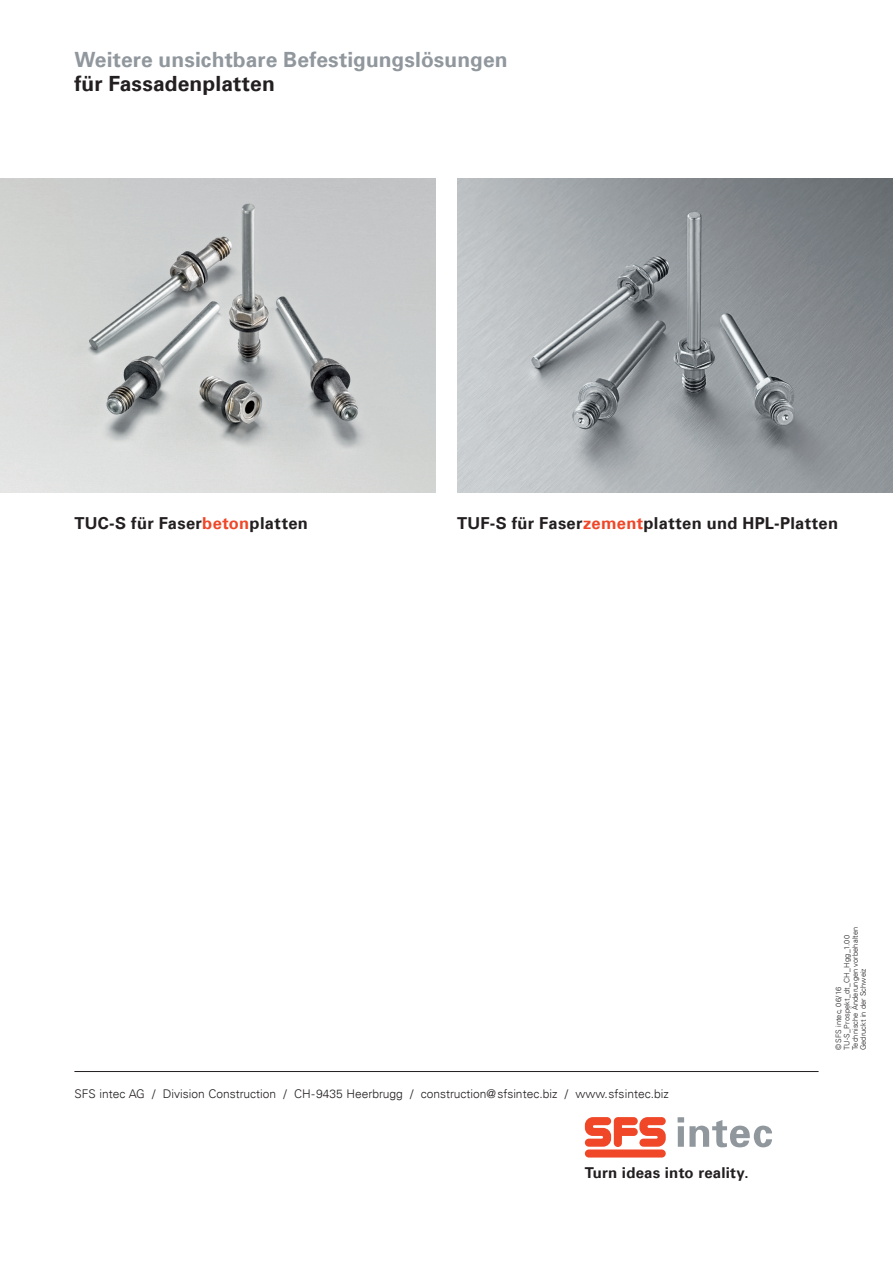
<style>
.page{position:relative;width:893px;height:1263px;background:#fff}
.page>*{position:absolute;margin:0;border:0;box-sizing:border-box;transform-origin:0 0}
.t1{font:700 21px "Univers";letter-spacing:.005em;color:#90979d}
.t2{font:700 21px "Univers";letter-spacing:.005em;color:#231f20}
.t3{font:700 16.5px "Univers";letter-spacing:.02em;color:#231f20}
.t4{font:700 15px "Univers";letter-spacing:.015em;color:#231f20}
.t5{font:300 12px "Univers";color:#231f20}
.t6{font:300 7.5px/8.2px "Univers";letter-spacing:.01em;color:#231f20}
.s1{color:#ef4728}
</style>
<div class="page">
<img style="left:0;top:179px;width:436px;height:313px">
<img style="left:457px;top:179px;width:436px;height:313px">
<svg style="left:585px;top:1117px;width:81px;height:30px"></svg>
<div style="left:585px;top:1149px;width:81px;height:8px;background:#ef4728;border-radius:4px"></div>
<svg style="left:678px;top:1117px;width:94px;height:30px"></svg>
<hr style="left:74px;top:1071px;width:745px;height:1px;background:#231f20">
<h1 class="t1" style="left:74px;top:48px;width:435px">Weitere unsichtbare Befestigungslösungen</h1>
<h1 class="t2" style="left:74px;top:72px;width:202px">für Fassadenplatten</h1>
<h2 class="t3" style="left:74px;top:513px;width:235px">TUC-S für Faser<span class="s1">beton</span>platten</h2>
<h2 class="t3" style="left:457px;top:513px;width:383px">TUF-S für Faser<span class="s1">zement</span>platten und HPL-Platten</h2>
<h3 class="t5" style="left:74px;top:1086px;width:596px">SFS intec AG / Division Construction / CH-9435 Heerbrugg / construction@sfsintec.biz / www.sfsintec.biz</h3>
<h3 class="t4" style="left:585px;top:1164px;width:165px">Turn ideas into reality.</h3>
<p class="t6" style="left:834px;top:1050px;width:125px;rotate:-90deg">© SFS intec, 06/16<br>TU-S_Prospekt_dt_CH_Hgg_1.00<br>Technische Änderungen vorbehalten<br>Gedruckt in der Schweiz</p>
</div>
